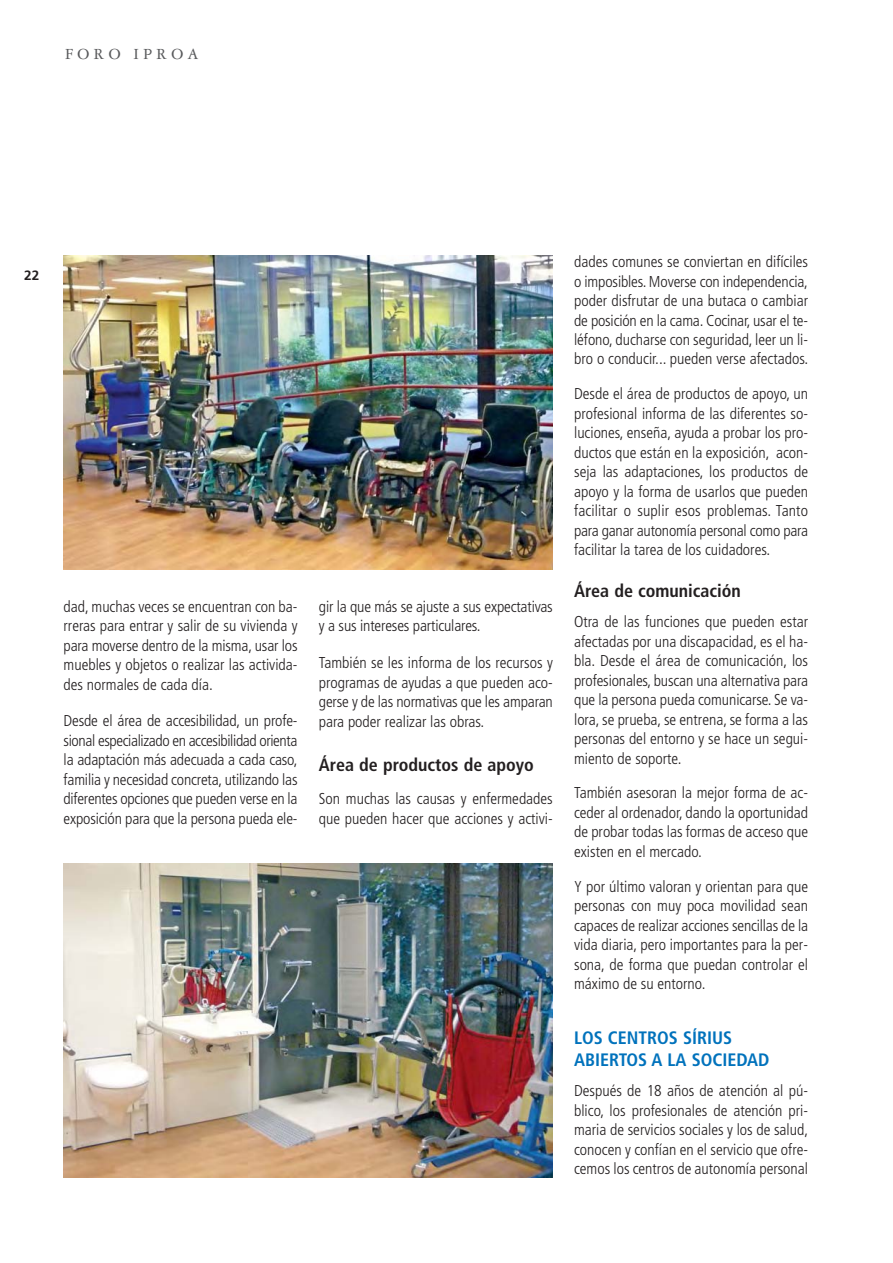
<style>
.page{position:relative;width:893px;height:1263px;background:#fff}
.page>*{position:absolute;margin:0;border:0;box-sizing:border-box;transform-origin:0 0}
.t1{font:700 condensed 18px "Frutiger";color:#231f20}
.t2{font:700 condensed 18px/22.5px "Frutiger";color:#0072bc}
.t3{font:16.5px "Garamond Three";letter-spacing:.25em;color:#58595b}
.t4{font:300 condensed 15.75px/19.5px "Frutiger";color:#231f20;text-align:justify}
.t5{font:700 13.5px "Frutiger";color:#231f20}
</style>
<div class="page">
<img style="left:64px;top:255px;width:489px;height:315px">
<img style="left:64px;top:863px;width:489px;height:315px">
<p class="t3" style="left:65px;top:48px;width:135px">FORO IPROA</p>
<p class="t5" style="left:24px;top:270px;width:17px">22</p>
<p class="t4" style="left:64px;top:598px;width:235px">dad, muchas veces se encuentran con ba&shy;rreras para entrar y salir de su vivienda y para moverse dentro de la misma, usar los muebles y objetos o realizar las activida&shy;des normales de cada día.</p>
<p class="t4" style="left:64px;top:712px;width:235px">Desde el área de accesibilidad, un profe&shy;sional especializado en accesibilidad orienta la adaptación más adecuada a cada caso, familia y necesidad concreta, utilizando las diferentes opciones que pueden verse en la exposición para que la persona pueda ele-</p>
<p class="t4" style="left:319px;top:598px;width:235px">gir la que más se ajuste a sus expectativas y a sus intereses particulares.</p>
<p class="t4" style="left:319px;top:654px;width:235px">También se les informa de los recursos y programas de ayudas a que pueden aco&shy;gerse y de las normativas que les amparan para poder realizar las obras.</p>
<p class="t1" style="left:319px;top:758px;width:216px">Área de productos de apoyo</p>
<p class="t4" style="left:319px;top:790px;width:235px">Son muchas las causas y enfermedades que pueden hacer que acciones y activi-</p>
<p class="t4" style="left:574px;top:253px;width:235px">dades comunes se conviertan en difíciles o imposibles. Moverse con independencia, poder disfrutar de una butaca o cambiar de posición en la cama. Cocinar, usar el te&shy;léfono, ducharse con seguridad, leer un li&shy;bro o conducir... pueden verse afectados.</p>
<p class="t4" style="left:574px;top:385px;width:235px">Desde el área de productos de apoyo, un profesional informa de las diferentes so&shy;luciones, enseña, ayuda a probar los pro&shy;ductos que están en la exposición, acon&shy;seja las adaptaciones, los productos de apoyo y la forma de usarlos que pueden facilitar o suplir esos problemas. Tanto para ganar autonomía personal como para facilitar la tarea de los cuidadores.</p>
<p class="t1" style="left:574px;top:583px;width:168px">Área de comunicación</p>
<p class="t4" style="left:574px;top:613px;width:235px">Otra de las funciones que pueden estar afectadas por una discapacidad, es el ha&shy;bla. Desde el área de comunicación, los profesionales, buscan una alternativa para que la persona pueda comunicarse. Se va&shy;lora, se prueba, se entrena, se forma a las personas del entorno y se hace un segui&shy;miento de soporte.</p>
<p class="t4" style="left:574px;top:784px;width:235px">También asesoran la mejor forma de ac&shy;ceder al ordenador, dando la oportunidad de probar todas las formas de acceso que existen en el mercado.</p>
<p class="t4" style="left:574px;top:878px;width:235px">Y por último valoran y orientan para que personas con muy poca movilidad sean capaces de realizar acciones sencillas de la vida diaria, pero importantes para la per&shy;sona, de forma que puedan controlar el máximo de su entorno.</p>
<p class="t2" style="left:574px;top:1028px;width:197px">LOS CENTROS SÍRIUS<br>ABIERTOS A LA SOCIEDAD</p>
<p class="t4" style="left:574px;top:1083px;width:235px">Después de 18 años de atención al pú&shy;blico, los profesionales de atención pri&shy;maria de servicios sociales y los de salud, conocen y confían en el servicio que ofre&shy;cemos los centros de autonomía personal</p>
</div>
